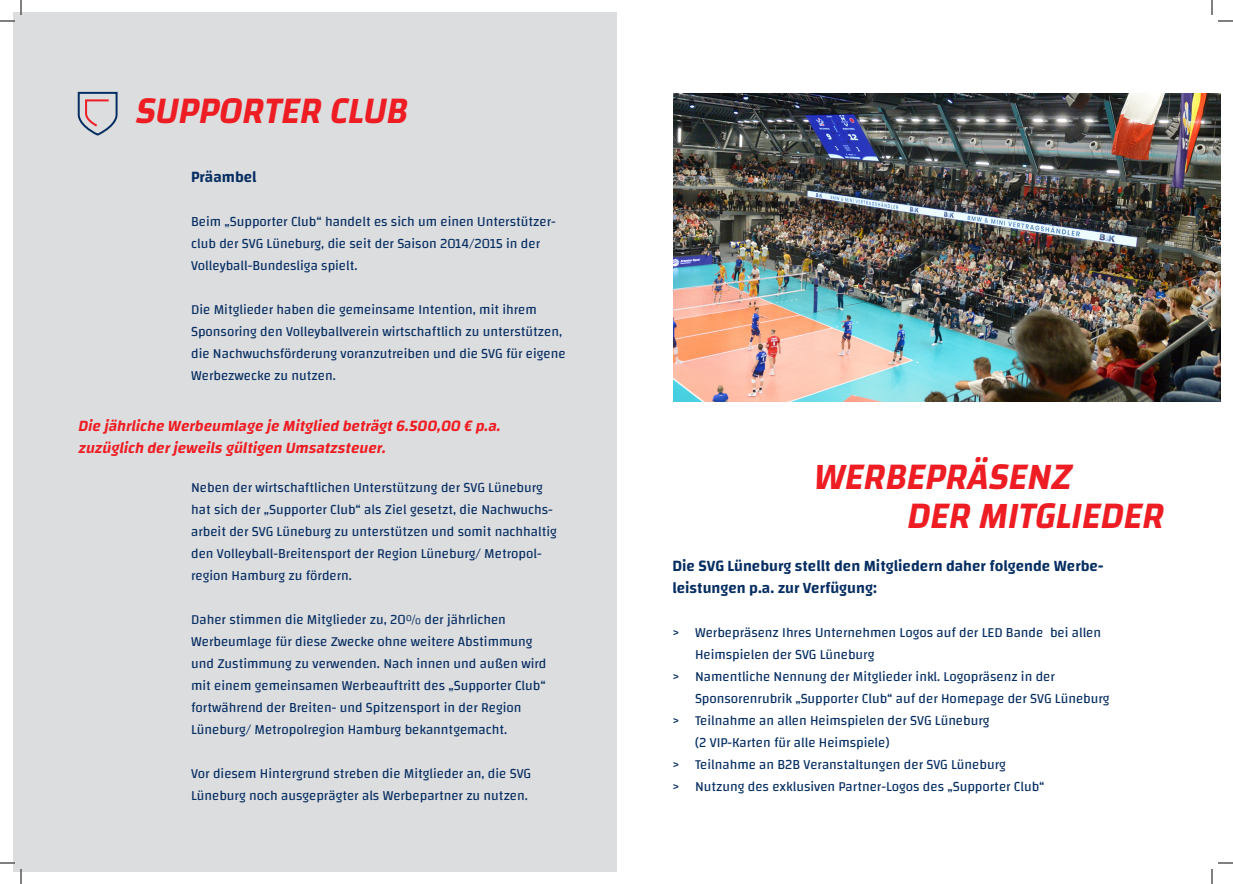
<style>
.page{position:relative;width:1233px;height:884px;background:#fff}
.page>*{position:absolute;margin:0;border:0;box-sizing:border-box;transform-origin:0 0}
.t1{font:italic 600 38px "Changa";color:#ee1d23;scale:.95 1}
.Allgemeiner_Text{font:italic 600 16px/22px "Changa";color:#ee1d23;scale:.95 1}
.Überschrift_Blau{font:600 16px/22px "Changa";color:#072e62;scale:.95 1}
.Allgemeiner_Text-2{font:14px/22px "Changa";color:#072e62;scale:.95 1}
</style>
<div class="page">
<div style="left:12px;top:12px;width:604px;height:859px;background:#dcdddf"></div>
<img style="left:673px;top:94px;width:547px;height:308px">
<svg style="left:77px;top:91px;width:41px;height:45px"></svg>
<svg style="left:1218px;top:20px;width:15px;height:2px"></svg>
<svg style="left:1218px;top:862px;width:15px;height:2px"></svg>
<svg style="left:0;top:0;width:22px;height:22px"></svg>
<svg style="left:0;top:862px;width:22px;height:22px"></svg>
<svg style="left:1211px;top:0;width:1px;height:15px"></svg>
<svg style="left:1211px;top:869px;width:1px;height:15px"></svg>
<p class="t1" style="left:134px;top:88px;width:300px">SUPPORTER CLUB</p>
<p class="Überschrift_Blau" style="left:191px;top:166px;width:70px">Präambel</p>
<p class="Allgemeiner_Text-2" style="left:191px;top:211px;width:384px">Beim „Supporter Club“ handelt es sich um einen Unterstützer&shy;club der SVG Lüneburg, die seit der Saison 2014/2015 in der<br>Volleyball-Bundesliga spielt.</p>
<p class="Allgemeiner_Text-2" style="left:191px;top:299px;width:396px">Die Mitglieder haben die gemeinsame Intention, mit ihrem Sponsoring den Volleyballverein wirtschaftlich zu unterstützen, die Nachwuchsförderung voranzutreiben und die SVG für eigene Werbezwecke zu nutzen.</p>
<p class="Allgemeiner_Text" style="left:78px;top:414px;width:451px">DiejährlicheWerbeumlagejeMitglied beträgt6.500,00 €p.a. zuzüglich derjeweilsgültigen Umsatzsteuer.</p>
<p class="Allgemeiner_Text-2" style="left:191px;top:476px;width:386px">Neben der wirtschaftlichen Unterstützung der SVG Lüneburg hat sich der „Supporter Club“ als Ziel gesetzt, die Nachwuchs&shy;arbeit der SVG Lüneburg zu unterstützen und somit nachhaltig den Volleyball-Breitensport der Region Lüneburg/ Metropol&shy;region Hamburg zu fördern.</p>
<p class="Allgemeiner_Text-2" style="left:191px;top:608px;width:375px">Daher stimmen die Mitglieder zu, 20% der jährlichen Werbeumlage für diese Zwecke ohne weitere Abstimmung und Zustimmung zu verwenden. Nach innen und außen wird mit einem gemeinsamen Werbeauftritt des „Supporter Club“ fortwährend der Breiten- und Spitzensport in der Region Lüneburg/ Metropolregion Hamburg bekanntgemacht.</p>
<p class="Allgemeiner_Text-2" style="left:191px;top:762px;width:359px">Vor diesem Hintergrund streben die Mitglieder an, die SVG<br>Lüneburg noch ausgeprägter als Werbepartner zu nutzen.</p>
<p class="t1" style="left:812px;top:453px;width:285px">WERBEPRÄSENZ</p>
<p class="t1" style="left:905px;top:493px;width:284px">DER MITGLIEDER</p>
<p class="Überschrift_Blau" style="left:672px;top:554px;width:455px">Die SVG Lüneburg stellt den Mitgliedern daher folgende Werbe&shy;leistungen p.a. zur Verfügung:</p>
<p class="Allgemeiner_Text-2" style="left:695px;top:621px;width:429px;text-indent:-23px">&gt; Werbepräsenz Ihres Unternehmen Logos auf der LED Bande bei allen<br>Heimspielen der SVG Lüneburg</p>
<p class="Allgemeiner_Text-2" style="left:695px;top:665px;width:438px;text-indent:-23px">&gt; Namentliche Nennung der Mitglieder inkl. Logopräsenz in der<br>Sponsorenrubrik „Supporter Club“ auf der Homepage der SVG Lüneburg</p>
<p class="Allgemeiner_Text-2" style="left:695px;top:709px;width:311px;text-indent:-23px">&gt; Teilnahme an allen Heimspielen der SVG Lüneburg (2 VIP-Karten für alle Heimspiele)</p>
<p class="Allgemeiner_Text-2" style="left:672px;top:753px;width:352px">&gt; Teilnahme an B2B Veranstaltungen der SVG Lüneburg</p>
<p class="Allgemeiner_Text-2" style="left:672px;top:775px;width:393px">&gt; Nutzung des exklusiven Partner-Logos des „Supporter Club“</p>
</div>
